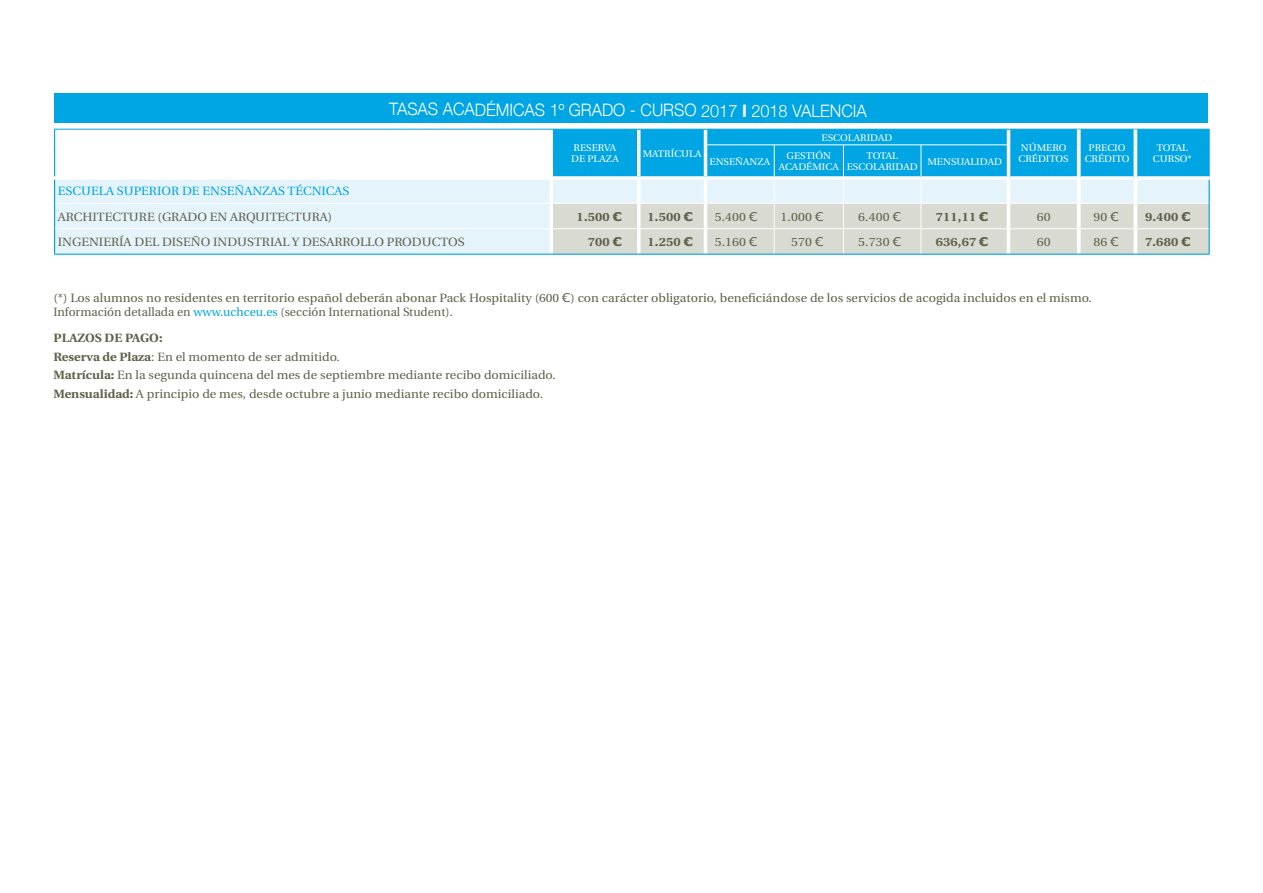
<style>
.page{position:relative;width:1263px;height:893px;background:#fff}
.page>*{position:absolute;margin:0;border:0;box-sizing:border-box;transform-origin:0 0}
.t1{font:300 17.25px "Helvetica Neue";letter-spacing:-.005em;color:#fff;scale:.95 1}
.t2{font:12px "Utopia";color:#60614b;scale:1.05 1}
.t3{font:12px "Utopia";color:#60614b}
.t4{font:700 12px "Utopia";letter-spacing:.01em;color:#60614b;scale:1.08 1}
.t5{font:12px "Utopia";color:#60614b;scale:1.08 1}
.t6{font:12px "Utopia";color:#00a5e3;scale:1.05 1}
.t7{font:700 12px "Utopia";letter-spacing:.01em;color:#60614b;scale:1.05 1}
.t8{font:9.6px "Utopia";color:#fff;scale:1.05 1}
.s1{font-weight:700}
.s2{font-family:"Verdana"}
.s3{color:#00a5e3}
</style>
<div class="page">
<div style="left:55px;top:180px;width:494px;height:74px;background:#e5f3fb"></div>
<hr style="left:55px;top:203px;width:496px;height:1px;background:#fff">
<svg style="left:54px;top:180px;width:1px;height:74px"></svg>
<hr style="left:549px;top:204px;width:4px;height:25px;background:#f7fbfd">
<svg style="left:549px;top:229px;width:2px;height:25px"></svg>
<hr style="left:54px;top:129px;width:497px;height:1px;background:#00a5e3">
<svg style="left:54px;top:129px;width:1px;height:16px"></svg>
<hr style="left:54px;top:145px;width:1px;height:31px;background:#00a5e3">
<hr style="left:55px;top:228px;width:494px;height:1px;background:#fff">
<svg style="left:551px;top:129px;width:659px;height:125px;background:#8ecde2"></svg>
<hr style="left:54px;top:254px;width:497px;height:1px;background:#00a5e3">
<hr style="left:551px;top:254px;width:88px;height:1px;background:#00a5e3">
<hr style="left:639px;top:254px;width:66px;height:1px;background:#00a5e3">
<hr style="left:705px;top:254px;width:69px;height:1px;background:#00a5e3">
<hr style="left:774px;top:254px;width:69px;height:1px;background:#00a5e3">
<hr style="left:843px;top:254px;width:78px;height:1px;background:#00a5e3">
<hr style="left:921px;top:254px;width:87px;height:1px;background:#00a5e3">
<hr style="left:1008px;top:254px;width:71px;height:1px;background:#00a5e3">
<hr style="left:1079px;top:254px;width:56px;height:1px;background:#00a5e3">
<hr style="left:1135px;top:254px;width:75px;height:1px;background:#00a5e3">
<div style="left:54px;top:93px;width:1153px;height:29px;background:#00a5e3"></div>
<p class="t1" style="left:389px;top:96px;width:504px">TASAS ACADÉMICAS 1º GRADO - CURSO 2017 <span class="s1">I</span> 2018 VALENCIA</p>
<p class="t8" style="left:574px;top:143px;width:42px">RESERVA</p>
<p class="t8" style="left:571px;top:154px;width:47px">DE PLAZA</p>
<p class="t8" style="left:643px;top:148px;width:58px">MATRÍCULA</p>
<p class="t8" style="left:709px;top:156px;width:59px">ENSEÑANZA</p>
<p class="t8" style="left:822px;top:132px;width:69px">ESCOLARIDAD</p>
<p class="t8" style="left:1021px;top:143px;width:45px">NÚMERO</p>
<p class="t8" style="left:1018px;top:154px;width:49px">CRÉDITOS</p>
<p class="t8" style="left:1088px;top:143px;width:37px">PRECIO</p>
<p class="t8" style="left:1085px;top:154px;width:44px">CRÉDITO</p>
<p class="t8" style="left:1157px;top:143px;width:31px">TOTAL</p>
<p class="t8" style="left:787px;top:150px;width:44px">GESTIÓN</p>
<p class="t8" style="left:1153px;top:154px;width:38px">CURSO*</p>
<p class="t8" style="left:779px;top:162px;width:59px">ACADÉMICA</p>
<p class="t8" style="left:866px;top:150px;width:31px">TOTAL</p>
<p class="t8" style="left:847px;top:162px;width:69px">ESCOLARIDAD</p>
<p class="t8" style="left:927px;top:156px;width:73px">MENSUALIDAD</p>
<p class="t6" style="left:58px;top:184px;width:279px">ESCUELA SUPERIOR DE ENSEÑANZAS TÉCNICAS</p>
<p class="t2" style="left:58px;top:210px;width:263px">ARCHITECTURE (GRADO EN ARQUITECTURA)</p>
<p class="t4" style="left:577px;top:210px;width:44px">1.500 <span class="s2">€</span></p>
<p class="t4" style="left:647px;top:210px;width:44px">1.500 <span class="s2">€</span></p>
<p class="t5" style="left:715px;top:210px;width:41px">5.400 <span class="s2">€</span></p>
<p class="t5" style="left:781px;top:210px;width:41px">1.000 <span class="s2">€</span></p>
<p class="t5" style="left:858px;top:210px;width:41px">6.400 <span class="s2">€</span></p>
<p class="t4" style="left:936px;top:210px;width:50px">711,11 <span class="s2">€</span></p>
<p class="t5" style="left:1037px;top:210px;width:14px">60</p>
<p class="t5" style="left:1093px;top:210px;width:25px">90 <span class="s2">€</span></p>
<p class="t4" style="left:1145px;top:210px;width:44px">9.400 <span class="s2">€</span></p>
<p class="t2" style="left:58px;top:235px;width:389px">INGENIERÍA DEL DISEÑO INDUSTRIAL Y DESARROLLO PRODUCTOS</p>
<p class="t4" style="left:588px;top:235px;width:33px">700 <span class="s2">€</span></p>
<p class="t4" style="left:647px;top:235px;width:44px">1.250 <span class="s2">€</span></p>
<p class="t5" style="left:715px;top:235px;width:41px">5.160 <span class="s2">€</span></p>
<p class="t5" style="left:791px;top:235px;width:31px">570 <span class="s2">€</span></p>
<p class="t5" style="left:858px;top:235px;width:41px">5.730 <span class="s2">€</span></p>
<p class="t4" style="left:936px;top:235px;width:50px">636,67 <span class="s2">€</span></p>
<p class="t5" style="left:1037px;top:235px;width:14px">60</p>
<p class="t5" style="left:1093px;top:235px;width:25px">86 <span class="s2">€</span></p>
<p class="t4" style="left:1145px;top:235px;width:44px">7.680 <span class="s2">€</span></p>
<p class="t2" style="left:53px;top:291px;width:990px">(*) Los alumnos no residentes en territorio español deberán abonar Pack Hospitality (600 <span class="s2">€</span>) con carácter obligatorio, beneficiándose de los servicios de acogida incluidos en el mismo.</p>
<p class="t3" style="left:53px;top:305px;width:401px">Información detallada en <span class="s3">www.uchceu.es</span> (sección International Student).</p>
<p class="t7" style="left:53px;top:331px;width:105px">PLAZOS DE PAGO:</p>
<p class="t2" style="left:53px;top:350px;width:274px"><span class="s1">Reserva de Plaza</span>: En el momento de ser admitido.</p>
<p class="t2" style="left:53px;top:369px;width:480px"><span class="s1">Matrícula:</span> En la segunda quincena del mes de septiembre mediante recibo domiciliado.</p>
<p class="t2" style="left:53px;top:387px;width:468px"><span class="s1">Mensualidad:</span> A principio de mes, desde octubre a junio mediante recibo domiciliado.</p>
</div>
